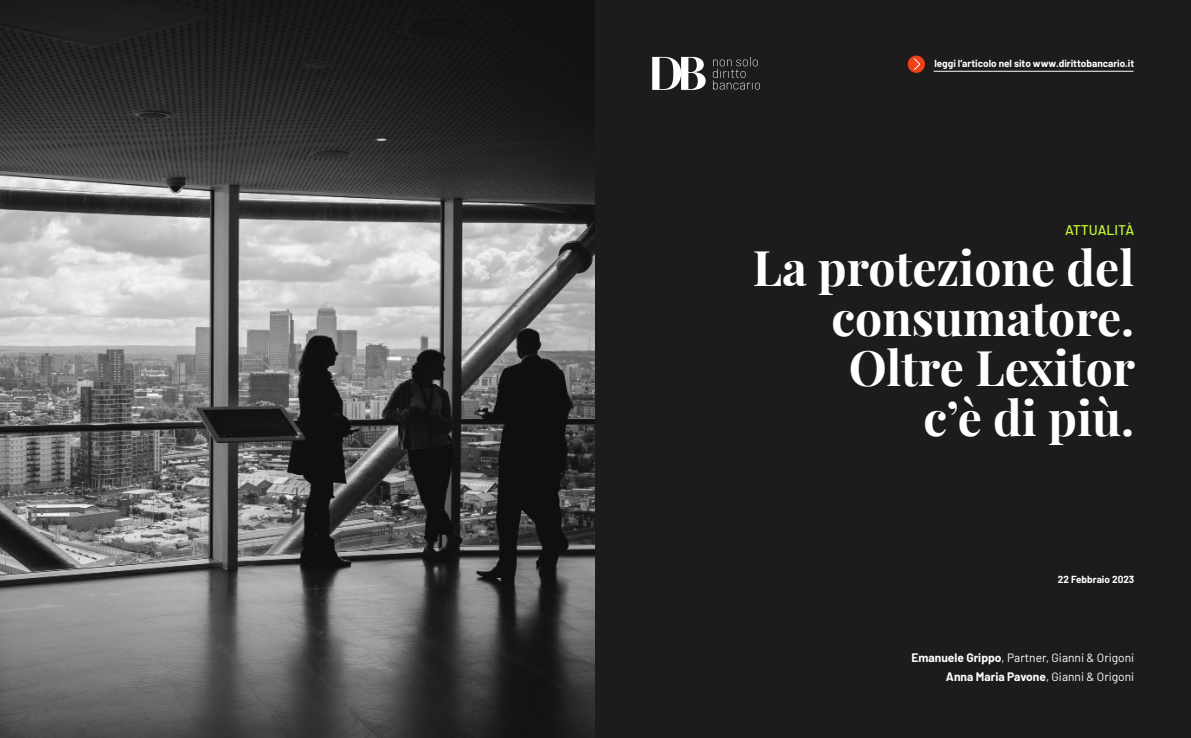
<style>
.page{position:relative;width:1191px;height:738px;background:#fff}
.page>*{position:absolute;margin:0;border:0;box-sizing:border-box;transform-origin:0 0}
.t1{font:700 48px/50px "Playfair Display";color:#fff;text-align:right}
.t2{font:500 14px "Barlow";color:#c9fa30}
.t3{font:12px "Barlow";color:#fff}
.t4{font:700 12px "Barlow";color:#fff}
.t5{font:700 10px "Barlow";color:#fff}
.s1{font-weight:700}
.s2{font-weight:400}
</style>
<div class="page">
<img style="left:0;top:0;width:595px;height:737px">
<div style="left:595px;top:0;width:596px;height:737px;background:#1c1c1c"></div>
<hr style="left:933px;top:71px;width:200px;height:1px;background:#fff">
<svg style="left:907px;top:55px;width:18px;height:18px"></svg>
<svg style="left:913px;top:58px;width:7px;height:12px"></svg>
<svg style="left:713px;top:57px;width:47px;height:32px"></svg>
<svg style="left:652px;top:57px;width:53px;height:33px"></svg>
<p class="t5" style="left:934px;top:56px;width:201px">leggi l’articolo nel sito www.dirittobancario.it</p>
<h2 class="t2" style="left:1065px;top:220px;width:71px">ATTUALITÀ</h2>
<h1 class="t1" style="left:753px;top:238px;width:384px">La protezione del consumatore.<br>Oltre Lexitor<br>c’è di più.</h1>
<p class="t5" style="left:1058px;top:571px;width:78px">22 Febbraio 2023</p>
<p class="t3" style="left:911px;top:648px;width:224px"><span class="s1">Emanuele Grippo</span>, Partner, Gianni &amp; Origoni</p>
<p class="t4" style="left:946px;top:667px;width:190px">Anna Maria Pavone<span class="s2">, Gianni &amp; Origoni</span></p>
</div>
